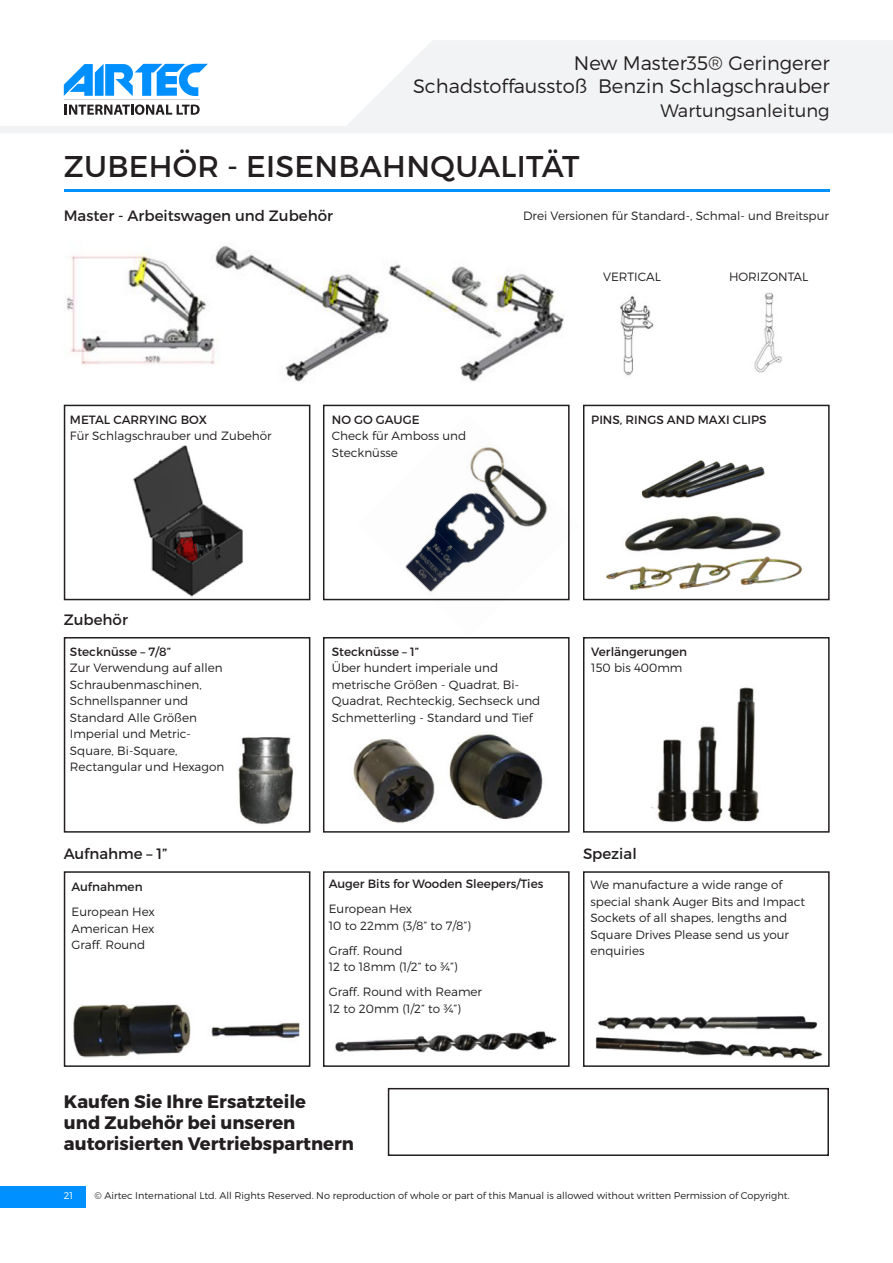
<style>
.page{position:relative;width:893px;height:1263px;background:#fff}
.page>*{position:absolute;margin:0;border:0;box-sizing:border-box;transform-origin:0 0}
.t1{font:30px "Montserrat";letter-spacing:.01em;color:#231f20}
.t2{font:300 19.5px/23.5px "Montserrat";color:#231f20;text-align:right}
.t3{font:700 18px/21px "Montserrat";color:#231f20}
.t4{font:300 18px "Montserrat";color:#231f20}
.t5{font:15px "Montserrat";color:#231f20}
.t6{font:300 12px/16.5px "Montserrat";color:#231f20}
.t7{font:12px/16.5px "Montserrat";color:#231f20}
.t8{font:300 9.75px "Montserrat";color:#231f20}
.t9{font:300 9.75px "Montserrat";color:#fff}
.s1{font-weight:400}
.s2{font-weight:300}
</style>
<div class="page">
<svg style="left:0;top:40px;width:893px;height:93px;fill:#f2f3f4"></svg>
<div style="left:0;top:1186px;width:85px;height:22px;background:#0090ff"></div>
<svg style="left:65px;top:104px;width:135px;height:11px"></svg>
<hr style="left:64px;top:99px;width:135px;height:1px;background:#d1d1d4">
<svg style="left:64px;top:64px;width:144px;height:32px"></svg>
<hr style="left:64px;top:189px;width:766px;height:2px;background:#0090ff">
<img style="left:133px;top:445px;width:110px;height:152px">
<img style="left:477px;top:447px;width:71px;height:72px">
<img style="left:470px;top:451px;width:73px;height:76px">
<img style="left:357px;top:489px;width:149px;height:112px">
<img style="left:606px;top:460px;width:197px;height:130px">
<img style="left:66px;top:245px;width:716px;height:137px">
<div style="left:64px;top:405px;width:246px;height:195px;border:2px solid #231f20"></div>
<div style="left:323px;top:405px;width:247px;height:195px;border:2px solid #231f20"></div>
<div style="left:583px;top:405px;width:247px;height:195px;border:2px solid #231f20"></div>
<div style="left:64px;top:637px;width:246px;height:196px;border:2px solid #231f20"></div>
<div style="left:323px;top:637px;width:247px;height:196px;border:2px solid #231f20"></div>
<div style="left:583px;top:637px;width:247px;height:196px;border:2px solid #231f20"></div>
<div style="left:64px;top:871px;width:246px;height:196px;border:2px solid #231f20"></div>
<div style="left:323px;top:871px;width:247px;height:196px;border:2px solid #231f20"></div>
<div style="left:583px;top:871px;width:247px;height:196px;border:2px solid #231f20"></div>
<img style="left:238px;top:737px;width:56px;height:88px">
<img style="left:353px;top:734px;width:190px;height:89px">
<img style="left:650px;top:687px;width:110px;height:136px">
<img style="left:73px;top:1004px;width:227px;height:54px">
<img style="left:335px;top:1031px;width:222px;height:22px">
<img style="left:595px;top:1016px;width:228px;height:44px">
<div style="left:388px;top:1088px;width:441px;height:68px;border:2px solid #231f20"></div>
<h2 class="t2" style="left:413px;top:51px;width:418px">New Master35® Geringerer<br>Schadstoffausstoß Benzin Schlagschrauber</h2>
<h3 class="t4" style="left:661px;top:100px;width:171px">Wartungsanleitung</h3>
<p class="t1" style="left:64px;top:148px;width:517px">ZUBEHÖR - EISENBAHNQUALITÄT</p>
<p class="t5" style="left:64px;top:206px;width:271px">Master - Arbeitswagen und Zubehör</p>
<p class="t6" style="left:523px;top:207px;width:307px">Drei Versionen für Standard-, Schmal- und Breitspur</p>
<p class="t6" style="left:603px;top:268px;width:59px">VERTICAL</p>
<p class="t6" style="left:729px;top:268px;width:81px">HORIZONTAL</p>
<p class="t6" style="left:70px;top:411px;width:203px"><span class="s1">METAL CARRYING BOX<br></span>Für Schlagschrauber und Zubehör</p>
<p class="t6" style="left:332px;top:411px;width:136px"><span class="s1">NO GO GAUGE<br></span>Check für Amboss und<br>Stecknüsse</p>
<p class="t7" style="left:591px;top:411px;width:177px">PINS, RINGS AND MAXI CLIPS</p>
<p class="t5" style="left:64px;top:610px;width:66px">Zubehör</p>
<p class="t6" style="left:70px;top:643px;width:156px"><span class="s1">Stecknüsse – 7/8”<br></span>Zur Verwendung auf allen<br>Schraubenmaschinen,<br>Schnellspanner und<br>Standard Alle Größen<br>Imperial und Metric-<br>Square, Bi-Square,<br>Rectangular und Hexagon</p>
<p class="t6" style="left:332px;top:643px;width:210px"><span class="s1">Stecknüsse – 1”<br></span>Über hundert imperiale und metrische Größen - Quadrat, Bi-<br>Quadrat, Rechteckig, Sechseck und<br>Schmetterling - Standard und Tief</p>
<p class="t7" style="left:591px;top:643px;width:97px">Verlängerungen<br><span class="s2">150 bis 400mm</span></p>
<p class="t5" style="left:64px;top:844px;width:105px">Aufnahme – 1”</p>
<p class="t5" style="left:583px;top:844px;width:55px">Spezial</p>
<p class="t7" style="left:72px;top:879px;width:73px">Aufnahmen</p>
<p class="t6" style="left:72px;top:903px;width:85px;text-align:justify">European Hex American Hex Graff. Round</p>
<p class="t7" style="left:329px;top:875px;width:216px">Auger Bits for Wooden Sleepers/Ties</p>
<p class="t6" style="left:329px;top:900px;width:144px">European Hex<br>10 to 22mm (3/8” to 7/8”)</p>
<p class="t6" style="left:329px;top:942px;width:130px">Graff. Round<br>12 to 18mm (1/2” to ¾”)</p>
<p class="t6" style="left:329px;top:983px;width:155px">Graff. Round with Reamer<br>12 to 20mm (1/2” to ¾”)</p>
<p class="t6" style="left:590px;top:876px;width:216px">We manufacture a wide range of special shank Auger Bits and Impact<br>Sockets of all shapes, lengths and<br>Square Drives Please send us your enquiries</p>
<p class="t3" style="left:64px;top:1091px;width:291px">Kaufen Sie Ihre Ersatzteile<br>und Zubehör bei unseren autorisierten Vertriebspartnern</p>
<p class="t9" style="left:64px;top:1190px;width:11px">21</p>
<p class="t8" style="left:94px;top:1190px;width:697px">© Airtec International Ltd. All Rights Reserved. No reproduction of whole or part of this Manual is allowed without written Permission of Copyright.</p>
</div>
